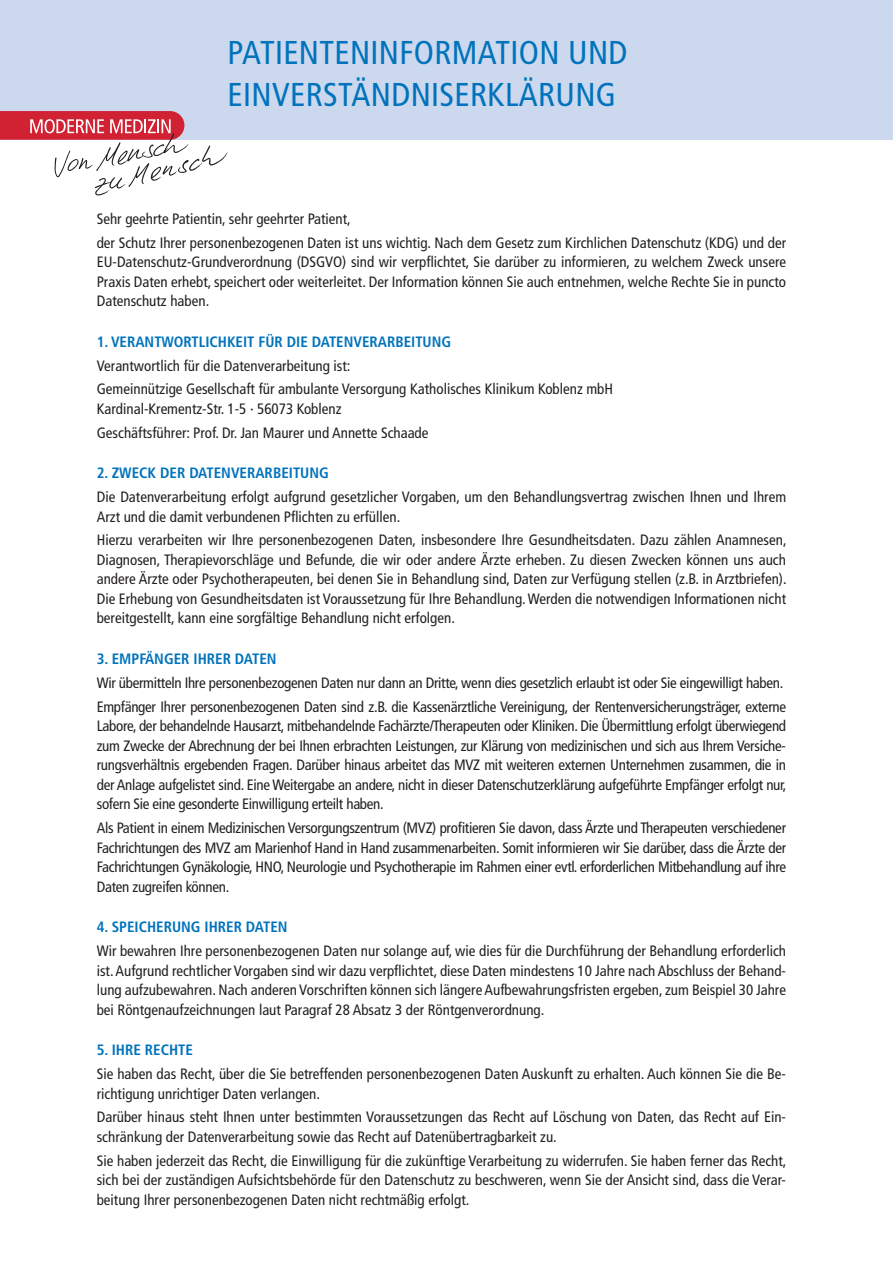
<style>
.page{position:relative;width:893px;height:1263px;background:#fff}
.page>*{position:absolute;margin:0;border:0;box-sizing:border-box;transform-origin:0 0}
.t1{font:condensed 33px/42px "Frutiger LT Pro";letter-spacing:.01em;color:#0073bc}
.t2{font:condensed 15px/19.5px "Frutiger LT Pro";color:#231f20;text-align:justify}
.t3{font:700 condensed 15px "Frutiger LT Pro";color:#0073bc}
.t4{font:condensed 15px "Frutiger LT Pro";letter-spacing:-.02em;color:#231f20}
</style>
<div class="page">
<div style="left:0;top:0;width:893px;height:140px;background:#ccd8ed"></div>
<svg style="left:0;top:111px;width:228px;height:85px"></svg>
<p class="t1" style="left:228px;top:32px;width:401px">PATIENTENINFORMATION UND<br>EINVERSTÄNDNISERKLÄRUNG</p>
<p class="t2" style="left:97px;top:209px;width:255px">Sehr geehrte Patientin, sehr geehrter Patient,</p>
<p class="t2" style="left:97px;top:233px;width:691px">der Schutz Ihrer personenbezogenen Daten ist uns wichtig. Nach dem Gesetz zum Kirchlichen Datenschutz (KDG) und der EU-Datenschutz-Grundverordnung (DSGVO) sind wir verpflichtet, Sie darüber zu informieren, zu welchem Zweck unsere Praxis Daten erhebt, speichert oder weiterleitet. Der Information können Sie auch entnehmen, welche Rechte Sie in puncto Datenschutz haben.</p>
<p class="t3" style="left:97px;top:333px;width:356px">1. VERANTWORTLICHKEIT FÜR DIE DATENVERARBEITUNG</p>
<p class="t2" style="left:97px;top:356px;width:255px">Verantwortlich für die Datenverarbeitung ist:</p>
<p class="t2" style="left:97px;top:380px;width:518px">Gemeinnützige Gesellschaft für ambulante Versorgung Katholisches Klinikum Koblenz mbH</p>
<p class="t2" style="left:97px;top:399px;width:246px">Kardinal-Krementz-Str. 1-5 · 56073 Koblenz</p>
<p class="t2" style="left:97px;top:423px;width:333px">Geschäftsführer: Prof. Dr. Jan Maurer und Annette Schaade</p>
<p class="t3" style="left:97px;top:464px;width:234px">2. ZWECK DER DATENVERARBEITUNG</p>
<p class="t2" style="left:97px;top:487px;width:691px">Die Datenverarbeitung erfolgt aufgrund gesetzlicher Vorgaben, um den Behandlungsvertrag zwischen Ihnen und Ihrem<br>Arzt und die damit verbundenen Pflichten zu erfüllen.</p>
<p class="t2" style="left:97px;top:531px;width:691px">Hierzu verarbeiten wir Ihre personenbezogenen Daten, insbesondere Ihre Gesundheitsdaten. Dazu zählen Anamnesen, Diagnosen, Therapievorschläge und Befunde, die wir oder andere Ärzte erheben. Zu diesen Zwecken können uns auch andere Ärzte oder Psychotherapeuten, bei denen Sie in Behandlung sind, Daten zur Verfügung stellen (z.B. in Arztbriefen).<br>Die Erhebung von Gesundheitsdaten ist Voraussetzung für Ihre Behandlung. Werden die notwendigen Informationen nicht bereitgestellt, kann eine sorgfältige Behandlung nicht erfolgen.</p>
<p class="t3" style="left:97px;top:650px;width:181px">3. EMPFÄNGER IHRER DATEN</p>
<p class="t4" style="left:97px;top:674px;width:688px">Wir übermitteln Ihre personenbezogenen Daten nur dann an Dritte, wenn dies gesetzlich erlaubt ist oder Sie eingewilligt haben.</p>
<p class="t2" style="left:97px;top:697px;width:691px">Empfänger Ihrer personenbezogenen Daten sind z.B. die Kassenärztliche Vereinigung, der Rentenversicherungsträger, externe Labore, der behandelnde Hausarzt, mitbehandelnde Fachärzte/Therapeuten oder Kliniken. Die Übermittlung erfolgt überwiegend zum Zwecke der Abrechnung der bei Ihnen erbrachten Leistungen, zur Klärung von medizinischen und sich aus Ihrem Versiche&shy;rungsverhältnis ergebenden Fragen. Darüber hinaus arbeitet das MVZ mit weiteren externen Unternehmen zusammen, die in der Anlage aufgelistet sind. Eine Weitergabe an andere, nicht in dieser Datenschutzerklärung aufgeführte Empfänger erfolgt nur, sofern Sie eine gesonderte Einwilligung erteilt haben.</p>
<p class="t2" style="left:97px;top:818px;width:691px">Als Patient in einem Medizinischen Versorgungszentrum (MVZ) profitieren Sie davon, dass Ärzte und Therapeuten verschiedener Fachrichtungen des MVZ am Marienhof Hand in Hand zusammenarbeiten. Somit informieren wir Sie darüber, dass die Ärzte der Fachrichtungen Gynäkologie, HNO, Neurologie und Psychotherapie im Rahmen einer evtl. erforderlichen Mitbehandlung auf ihre Daten zugreifen können.</p>
<p class="t3" style="left:97px;top:918px;width:192px">4. SPEICHERUNG IHRER DATEN</p>
<p class="t2" style="left:97px;top:941px;width:691px">Wir bewahren Ihre personenbezogenen Daten nur solange auf, wie dies für die Durchführung der Behandlung erforderlich ist. Aufgrund rechtlicher Vorgaben sind wir dazu verpflichtet, diese Daten mindestens 10 Jahre nach Abschluss der Behand&shy;lung aufzubewahren. Nach anderen Vorschriften können sich längere Aufbewahrungsfristen ergeben, zum Beispiel 30 Jahre bei Röntgenaufzeichnungen laut Paragraf 28 Absatz 3 der Röntgenverordnung.</p>
<p class="t3" style="left:97px;top:1041px;width:98px">5. IHRE RECHTE</p>
<p class="t2" style="left:97px;top:1064px;width:691px">Sie haben das Recht, über die Sie betreffenden personenbezogenen Daten Auskunft zu erhalten. Auch können Sie die Be&shy;richtigung unrichtiger Daten verlangen.</p>
<p class="t2" style="left:97px;top:1107px;width:691px">Darüber hinaus steht Ihnen unter bestimmten Voraussetzungen das Recht auf Löschung von Daten, das Recht auf Ein&shy;schränkung der Datenverarbeitung sowie das Recht auf Datenübertragbarkeit zu.</p>
<p class="t2" style="left:97px;top:1151px;width:691px">Sie haben jederzeit das Recht, die Einwilligung für die zukünftige Verarbeitung zu widerrufen. Sie haben ferner das Recht, sich bei der zuständigen Aufsichtsbehörde für den Datenschutz zu beschweren, wenn Sie der Ansicht sind, dass die Verar&shy;beitung Ihrer personenbezogenen Daten nicht rechtmäßig erfolgt.</p>
</div>
